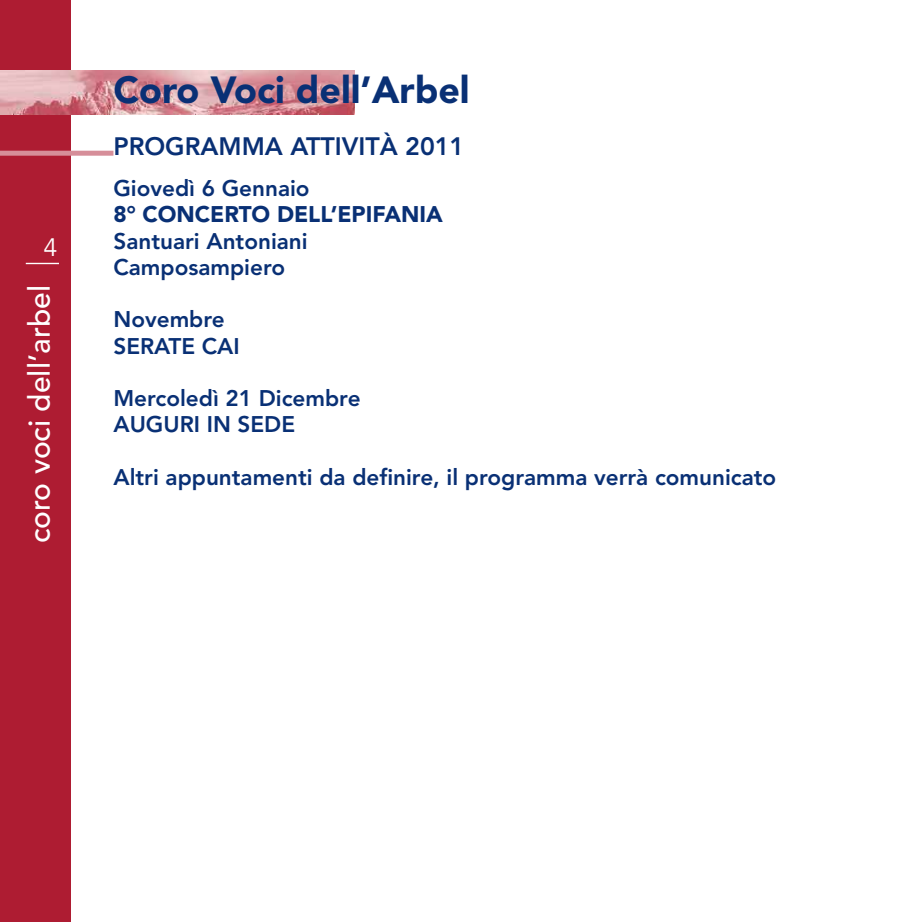
<style>
.page{position:relative;width:922px;height:922px;background:#fff}
.page>*{position:absolute;margin:0;border:0;box-sizing:border-box;transform-origin:0 0}
.t1{font:900 37.5px "Avenir";color:#093075}
.t2{font:500 30px "Avenir";color:#fff}
.t3{font:800 25px "Avenir";color:#093075}
.t4{font:25px "Avenir";color:#fff}
.t5{font:800 22.5px/26.2px "Avenir";color:#093075}
.t6{font:900 22.5px "Avenir";color:#093075}
</style>
<div class="page">
<div style="left:0;top:0;width:71px;height:921px;background:#ae1c32"></div>
<hr style="left:26px;top:263px;width:33px;height:1px;background:#fff">
<img style="left:0;top:71px;width:354px;height:43px">
<div style="left:0;top:151px;width:113px;height:5px;background:#d68e99"></div>
<p class="t4" style="left:44px;top:237px;width:15px">4</p>
<h2 class="t2" style="left:27px;top:543px;width:260px;rotate:-90deg">coro voci dell’arbel</h2>
<h1 class="t1" style="left:113px;top:74px;width:357px">Coro Voci dell’Arbel</h1>
<p class="t3" style="left:113px;top:136px;width:352px">PROGRAMMA ATTIVITÀ 2011</p>
<p class="t5" style="left:113px;top:177px;width:198px">Giovedì 6 Gennaio</p>
<p class="t6" style="left:113px;top:205px;width:331px">8° CONCERTO DELL’EPIFANIA</p>
<p class="t5" style="left:113px;top:229px;width:196px">Santuari Antoniani<br>Camposampiero</p>
<p class="t5" style="left:113px;top:308px;width:128px">Novembre<br>SERATE CAI</p>
<p class="t5" style="left:113px;top:387px;width:248px">Mercoledì 21 Dicembre<br>AUGURI IN SEDE</p>
<p class="t5" style="left:113px;top:466px;width:664px">Altri appuntamenti da definire, il programma verrà comunicato</p>
</div>
